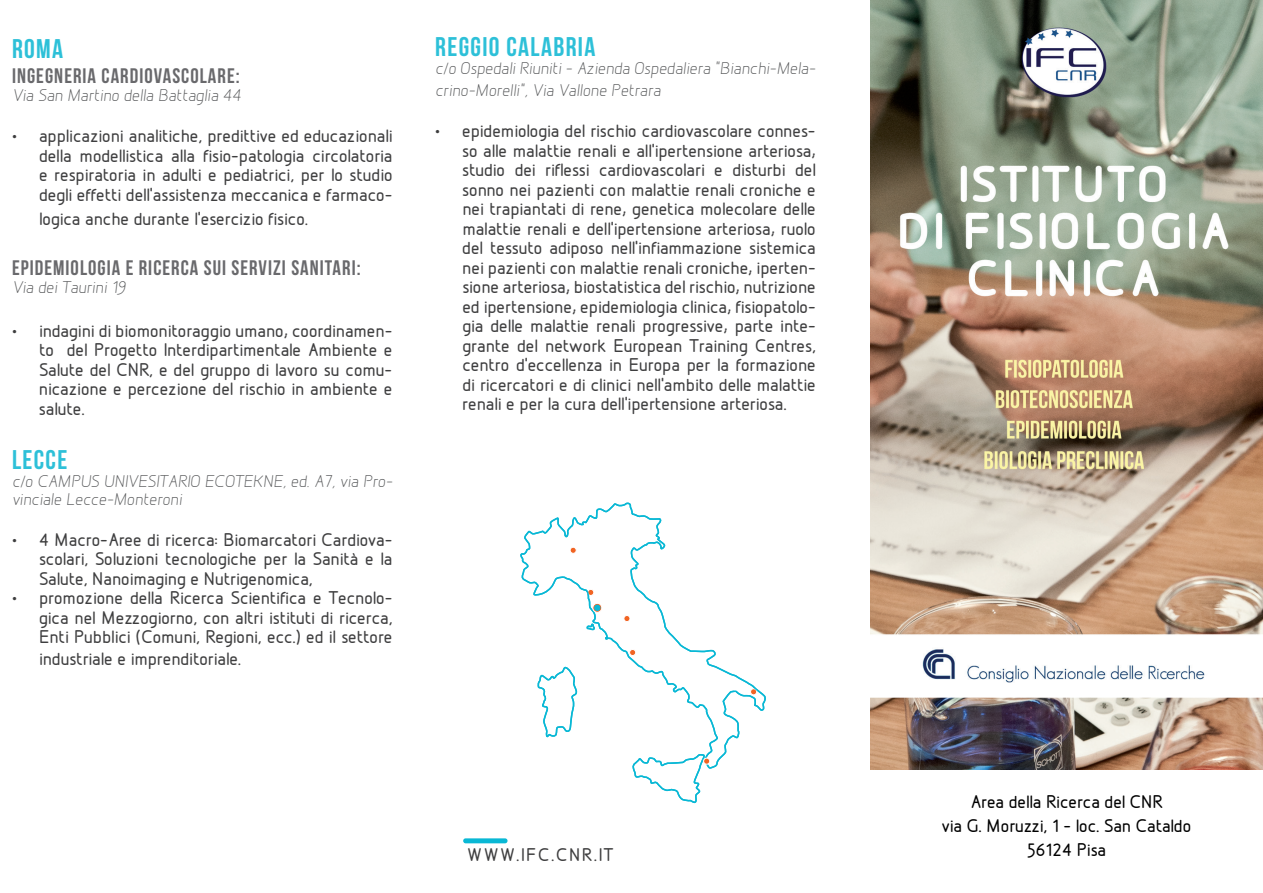
<style>
.page{position:relative;width:1263px;height:893px;background:#fff}
.page>*{position:absolute;margin:0;border:0;box-sizing:border-box;transform-origin:0 0}
.t1{font:500 67.2px "Designio";color:#09b8d5}
.t2{font:27px "Bebas Neue";letter-spacing:.05em;color:#2dc0d8}
.t3{font:21px "Bebas Neue";letter-spacing:.05em;color:#69696c}
.t4{font:500 19.5px/19.5px "Designio";letter-spacing:-.01em;color:#3e3e3f;text-align:justify}
.t5{font:500 19.5px/24px "Designio";letter-spacing:-.01em;color:#000;text-align:center}
.t6{font:18px/18px "Designio";color:#545557}
</style>
<div class="page">
<img style="left:870px;top:0;width:393px;height:770px">
<svg style="left:520px;top:502px;width:246px;height:267px"></svg>
<svg style="left:585px;top:623px;width:11px;height:8px"></svg>
<svg style="left:537px;top:665px;width:41px;height:73px"></svg>
<div style="left:593px;top:603px;width:9px;height:9px;background:#fef9f6;border-radius:50%"></div>
<div style="left:592px;top:603px;width:10px;height:10px;border:1px solid #fff;border-radius:50%"></div>
<svg style="left:594px;top:605px;width:6px;height:6px"></svg>
<svg style="left:631px;top:754px;width:79px;height:50px"></svg>
<div style="left:703px;top:758px;width:7px;height:7px;border:1px solid #fff;border-radius:50%"></div>
<h2 class="t2" style="left:12px;top:34px;width:53px">ROMA</h2>
<p class="t3" style="left:12px;top:64px;width:229px">INGEGNERIA CARDIOVASCOLARE:</p>
<p class="t6" style="left:12px;top:87px;width:233px">Via San Martino della Battaglia 44</p>
<p class="t4" style="left:39px;top:126px;width:355px;text-indent:-27px">• applicazioni analitiche, predittive ed educazionali della modellistica alla fisio-patologia circolatoria e respiratoria in adulti e pediatrici, per lo studio degli effetti dell’assistenza meccanica e farmaco-</p>
<p class="t4" style="left:39px;top:209px;width:271px">logica anche durante l’esercizio fisico.</p>
<p class="t3" style="left:12px;top:256px;width:350px">EPIDEMIOLOGIA E RICERCA SUI SERVIZI SANITARI:</p>
<p class="t6" style="left:12px;top:279px;width:118px">Via dei Taurini 19</p>
<p class="t4" style="left:39px;top:321px;width:355px;text-indent:-27px">• indagini di biomonitoraggio umano; coordinamen&shy;to del Progetto Interdipartimentale Ambiente e Salute del CNR, e del gruppo di lavoro su comu&shy;nicazione e percezione del rischio in ambiente e salute.</p>
<h2 class="t2" style="left:12px;top:444px;width:57px">LECCE</h2>
<p class="t6" style="left:12px;top:472px;width:385px">c/o CAMPUS UNIVESITARIO ECOTEKNE, ed. A7, via Pro&shy;vinciale Lecce-Monteroni</p>
<p class="t4" style="left:39px;top:530px;width:355px;text-indent:-27px">• 4 Macro-Aree di ricerca: Biomarcatori Cardiova&shy;scolari, Soluzioni tecnologiche per la Sanità e la Salute, Nanoimaging e Nutrigenomica,</p>
<p class="t4" style="left:39px;top:588px;width:355px;text-indent:-27px">• promozione della Ricerca Scientifica e Tecnolo&shy;gica nel Mezzogiorno, con altri istituti di ricerca, Enti Pubblici (Comuni, Regioni, ecc.) ed il settore</p>
<p class="t4" style="left:39px;top:649px;width:204px">industriale e imprenditoriale.</p>
<h2 class="t2" style="left:435px;top:32px;width:162px">REGGIO CALABRIA</h2>
<p class="t6" style="left:435px;top:58px;width:385px;line-height:21.6px">c/o Ospedali Riuniti - Azienda Ospedaliera “Bianchi-Mela&shy;crino-Morelli”, Via Vallone Petrara</p>
<p class="t4" style="left:462px;top:121px;width:355px;text-indent:-27px">• epidemiologia del rischio cardiovascolare connes&shy;so alle malattie renali e all’ipertensione arteriosa; studio dei riflessi cardiovascolari e disturbi del sonno nei pazienti con malattie renali croniche e nei trapiantati di rene; genetica molecolare delle malattie renali e dell’ipertensione arteriosa; ruolo del tessuto adiposo nell’infiammazione sistemica nei pazienti con malattie renali croniche; iperten&shy;sione arteriosa; biostatistica del rischio; nutrizione ed ipertensione; epidemiologia clinica; fisiopatolo&shy;gia delle malattie renali progressive; parte inte&shy;grante del network European Training Centres, centro d’eccellenza in Europa per la formazione di ricercatori e di clinici nell’ambito delle malattie renali e per la cura dell’ipertensione arteriosa.</p>
<h1 class="t1" style="left:451px;top:848px;width:14px;rotate:-90deg">i</h1>
<p class="t4" style="left:467px;top:845px;width:102px">www.ifc.cnr</p>
<p class="t4" style="left:594px;top:845px;width:13px">.it</p>
<p class="t5" style="left:942px;top:790px;width:251px">Area della Ricerca del CNR<br>via G. Moruzzi, 1 - loc. San Cataldo<br>56124 Pisa</p>
</div>
